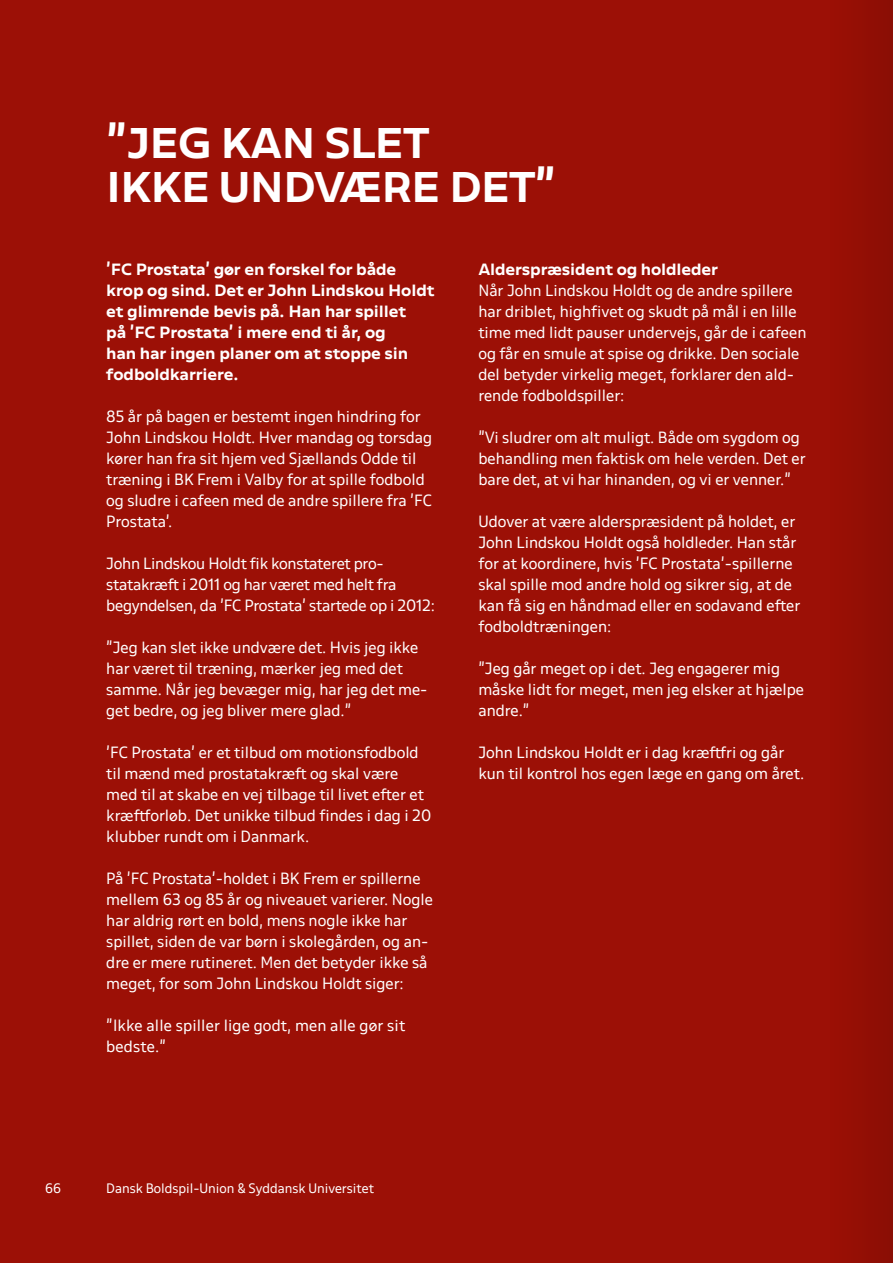
<style>
.page{position:relative;width:893px;height:1263px;background:#9c1006}
.page>*{position:absolute;margin:0;border:0;box-sizing:border-box;transform-origin:0 0}
.t1{font:700 expanded 37.5px/44.5px "DBU";letter-spacing:-.025em;color:#fff}
.t2{font:14.25px/21px "DBU";color:#fff}
.t3{font:700 expanded 14.25px/21px "DBU";letter-spacing:-.01em;color:#fff}
.t4{font:12px "DBU";color:#fff}
</style>
<div class="page">
<div style="left:827px;top:0;width:66px;height:1263px;background:#940f05"></div>
<h1 class="t1" style="left:106px;top:120px;width:451px">”JEG KAN SLET<br>IKKE UNDVÆRE DET”</h1>
<p class="t3" style="left:106px;top:259px;width:330px">’FC Prostata’ gør en forskel for både krop og sind. Det er John Lindskou Holdt et glimrende bevis på. Han har spillet<br>på ’FC Prostata’ i mere end ti år, og<br>han har ingen planer om at stoppe sin fodboldkarriere.</p>
<p class="t2" style="left:106px;top:405px;width:327px">85 år på bagen er bestemt ingen hindring for John Lindskou Holdt. Hver mandag og torsdag kører han fra sit hjem ved Sjællands Odde til træning i BK Frem i Valby for at spille fodbold og sludre i cafeen med de andre spillere fra ’FC Prostata’.</p>
<p class="t2" style="left:106px;top:552px;width:330px">John Lindskou Holdt fik konstateret pro&shy;statakræft i 2011 og har været med helt fra begyndelsen, da ’FC Prostata’ startede op i 2012:</p>
<p class="t2" style="left:106px;top:636px;width:323px">”Jeg kan slet ikke undvære det. Hvis jeg ikke har været til træning, mærker jeg med det samme. Når jeg bevæger mig, har jeg det me&shy;get bedre, og jeg bliver mere glad.”</p>
<p class="t2" style="left:106px;top:742px;width:327px">’FC Prostata’ er et tilbud om motionsfodbold til mænd med prostatakræft og skal være med til at skabe en vej tilbage til livet efter et kræftforløb. Det unikke tilbud findes i dag i 20 klubber rundt om i Danmark.</p>
<p class="t2" style="left:106px;top:868px;width:328px">På ’FC Prostata’-holdet i BK Frem er spillerne mellem 63 og 85 år og niveauet varierer. Nogle har aldrig rørt en bold, mens nogle ikke har spillet, siden de var børn i skolegården, og an&shy;dre er mere rutineret. Men det betyder ikke så meget, for som John Lindskou Holdt siger:</p>
<p class="t2" style="left:106px;top:1015px;width:300px">”Ikke alle spiller lige godt, men alle gør sit bedste.”</p>
<p class="t3" style="left:478px;top:259px;width:241px">Alderspræsident og holdleder</p>
<p class="t2" style="left:478px;top:279px;width:330px">Når John Lindskou Holdt og de andre spillere har driblet, highfivet og skudt på mål i en lille time med lidt pauser undervejs, går de i cafeen og får en smule at spise og drikke. Den sociale del betyder virkelig meget, forklarer den ald&shy;rende fodboldspiller:</p>
<p class="t2" style="left:478px;top:426px;width:329px">”Vi sludrer om alt muligt. Både om sygdom og behandling men faktisk om hele verden. Det er bare det, at vi har hinanden, og vi er venner.”</p>
<p class="t2" style="left:478px;top:510px;width:323px">Udover at være alderspræsident på holdet, er John Lindskou Holdt også holdleder. Han står for at koordinere, hvis ’FC Prostata’-spillerne skal spille mod andre hold og sikrer sig, at de kan få sig en håndmad eller en sodavand efter fodboldtræningen:</p>
<p class="t2" style="left:478px;top:657px;width:327px">”Jeg går meget op i det. Jeg engagerer mig måske lidt for meget, men jeg elsker at hjælpe andre.”</p>
<p class="t2" style="left:478px;top:742px;width:327px">John Lindskou Holdt er i dag kræftfri og går kun til kontrol hos egen læge en gang om året.</p>
<p class="t4" style="left:45px;top:1180px;width:18px">66</p>
<p class="t4" style="left:106px;top:1180px;width:269px">Dansk Boldspil-Union &amp; Syddansk Universitet</p>
</div>
